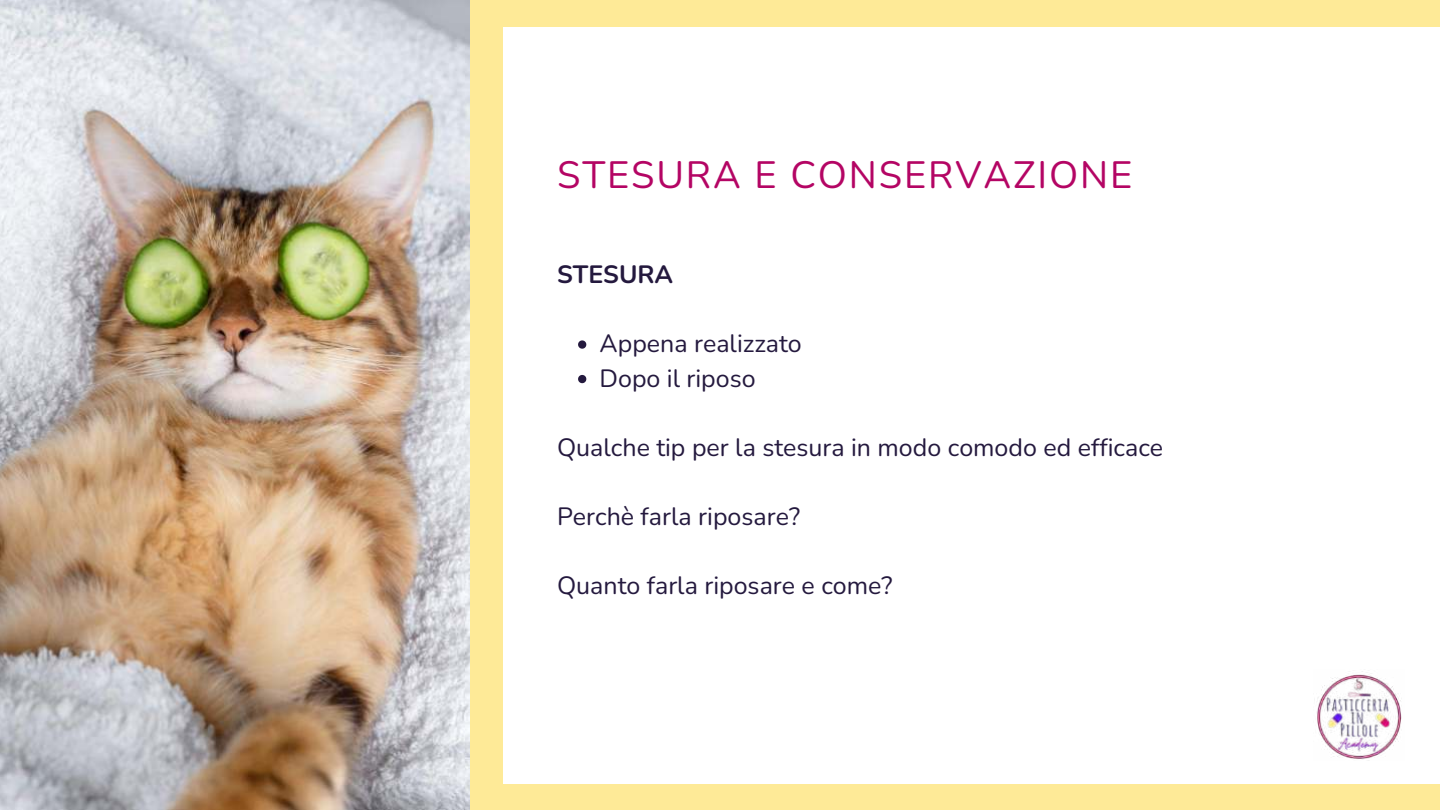
<style>
.page{position:relative;width:1440px;height:810px;background:#feea97}
.page>*{position:absolute;margin:0;border:0;box-sizing:border-box;transform-origin:0 0}
.t1{font:38px "Nunito";letter-spacing:.05em;color:#b40564}
.t2{font:25px/34.5px "Nunito";color:#24193e}
.t3{font:700 25px "Nunito";color:#24193e}
</style>
<div class="page">
<div style="left:503px;top:27px;width:937px;height:756px;background:#fff"></div>
<img style="left:0;top:0;width:469px;height:810px">
<img style="left:1316px;top:671px;width:86px;height:90px">
<svg style="left:578px;top:340px;width:8px;height:9px"></svg>
<svg style="left:578px;top:375px;width:8px;height:8px"></svg>
<h1 class="t1" style="left:557px;top:148px;width:577px">STESURA E CONSERVAZIONE</h1>
<p class="t3" style="left:557px;top:257px;width:118px">STESURA</p>
<p class="t2" style="left:600px;top:326px;width:204px">Appena realizzato<br>Dopo il riposo</p>
<p class="t2" style="left:557px;top:429px;width:608px">Qualche tip per la stesura in modo comodo ed efficace</p>
<p class="t2" style="left:557px;top:498px;width:245px">Perchè farla riposare?</p>
<p class="t2" style="left:557px;top:567px;width:337px">Quanto farla riposare e come?</p>
</div>
